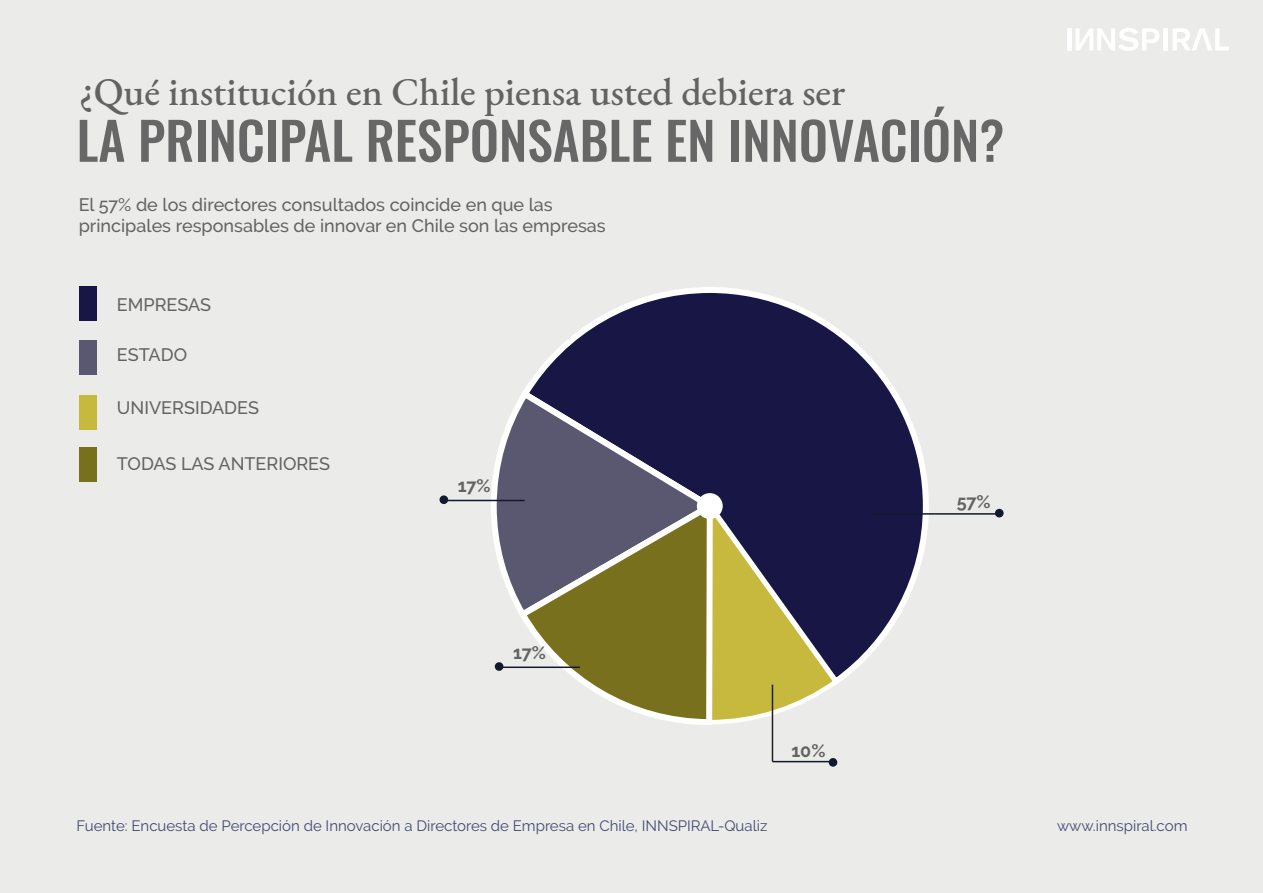
<style>
.page{position:relative;width:1263px;height:893px;background:#ebebea}
.page>*{position:absolute;margin:0;border:0;box-sizing:border-box;transform-origin:0 0}
.t1{font:500 51.75px "Oswald";color:#676767}
.t2{font:500 39.15px "EB Garamond";color:#626362}
.t3{font:500 18px/21px "Raleway";color:#626362}
.t4{font:700 18px "Raleway";letter-spacing:-.015em;color:#626362}
.t5{font:15px "Raleway";color:#434a72}
</style>
<div class="page">
<div style="left:1067px;top:28px;width:5px;height:22px;background:#fff"></div>
<svg style="left:1076px;top:28px;width:83px;height:23px"></svg>
<hr style="left:1163px;top:28px;width:4px;height:22px;background:#fff">
<svg style="left:1173px;top:28px;width:56px;height:22px"></svg>
<div style="left:79px;top:287px;width:17px;height:34px;background:#171645"></div>
<div style="left:79px;top:447px;width:17px;height:34px;background:#77701c"></div>
<div style="left:79px;top:340px;width:17px;height:35px;background:#5a5870"></div>
<div style="left:79px;top:395px;width:17px;height:35px;background:#c7b93d"></div>
<svg style="left:527px;top:287px;width:402px;height:393px"></svg>
<svg style="left:488px;top:386px;width:233px;height:217px;background:#595875"></svg>
<svg style="left:523px;top:492px;width:319px;height:235px;background:#7d7759"></svg>
<svg style="left:514px;top:496px;width:202px;height:231px"></svg>
<div style="left:697px;top:493px;width:26px;height:26px;background:#fff;border-radius:50%"></div>
<hr style="left:873px;top:513px;width:126px;height:2px;background:#12192e">
<hr style="left:772px;top:761px;width:61px;height:1px;background:#12192e">
<div style="left:995px;top:509px;width:9px;height:8px;background:#12192e;border-radius:50%"></div>
<div style="left:829px;top:758px;width:8px;height:9px;background:#12192e;border-radius:50%"></div>
<hr style="left:444px;top:500px;width:81px;height:1px;background:#12192e">
<div style="left:439px;top:495px;width:9px;height:9px;background:#12192e;border-radius:50%"></div>
<hr style="left:499px;top:666px;width:81px;height:2px;background:#12192e">
<div style="left:495px;top:662px;width:8px;height:9px;background:#12192e;border-radius:50%"></div>
<hr style="left:772px;top:685px;width:1px;height:77px;background:#231f20">
<p class="t2" style="left:79px;top:66px;width:768px">¿Qué institución en Chile piensa usted debiera ser</p>
<p class="t1" style="left:77px;top:114px;width:929px">LA PRINCIPAL RESPONSABLE EN INNOVACIÓN?</p>
<p class="t3" style="left:79px;top:194px;width:529px">El 57% de los directores consultados coincide en que las principales responsables de innovar en Chile son las empresas</p>
<p class="t3" style="left:117px;top:295px;width:96px">EMPRESAS</p>
<p class="t3" style="left:117px;top:345px;width:72px">ESTADO</p>
<p class="t3" style="left:117px;top:397px;width:144px">UNIVERSIDADES</p>
<p class="t3" style="left:117px;top:453px;width:215px">TODAS LAS ANTERIORES</p>
<p class="t4" style="left:458px;top:476px;width:34px">17%</p>
<p class="t4" style="left:513px;top:642px;width:34px">17%</p>
<p class="t4" style="left:791px;top:740px;width:36px">10%</p>
<p class="t4" style="left:957px;top:491px;width:36px">57%</p>
<p class="t5" style="left:77px;top:816px;width:692px">Fuente: Encuesta de Percepción de Innovación a Directores de Empresa en Chile, INNSPIRAL-Qualiz</p>
<p class="t5" style="left:1057px;top:816px;width:132px">www.innspiral.com</p>
</div>
